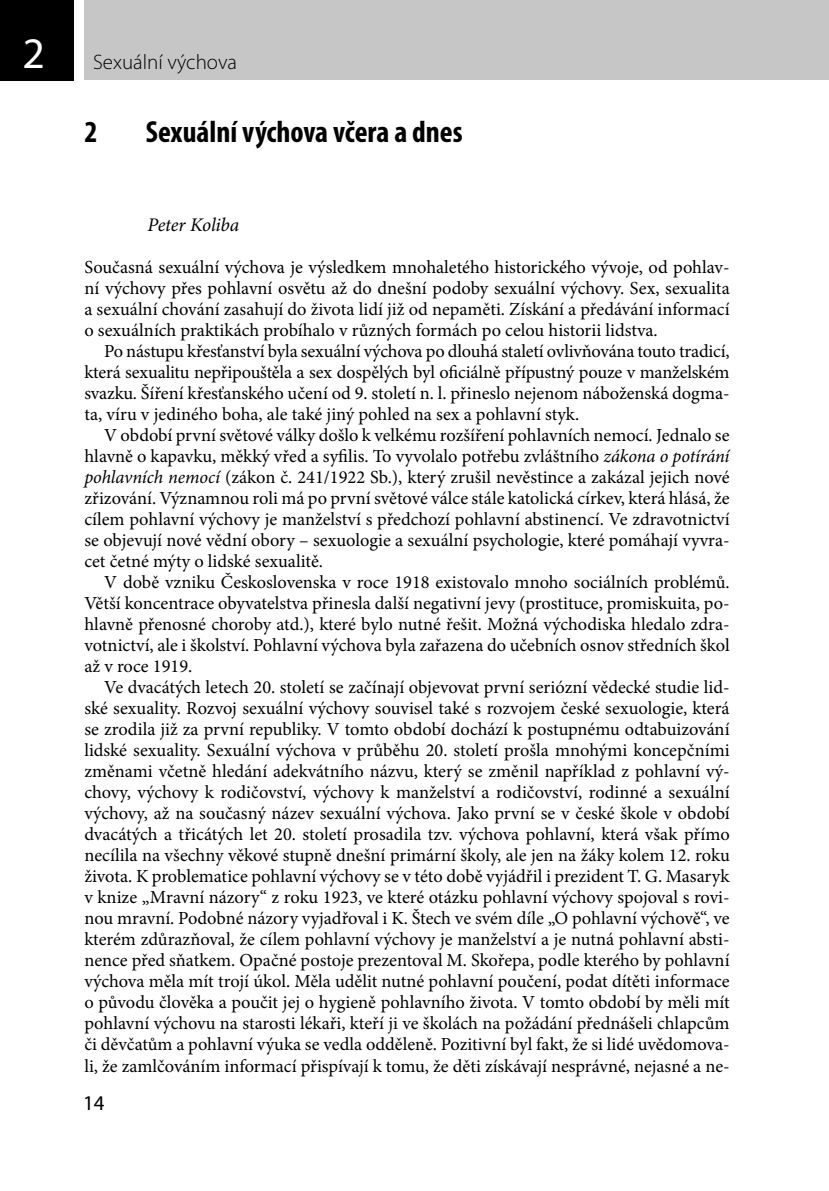
<style>
.page{position:relative;width:829px;height:1191px;background:#fff}
.page>*{position:absolute;margin:0;border:0;box-sizing:border-box;transform-origin:0 0}
.t1{font:700 condensed 30.62px "Myriad Pro";color:#000}
.t2{font:300 21px "Myriad Pro";color:#000}
.t3{font:21px "Myriad Pro";color:#000}
.t4{font:italic 19.25px "Minion Pro";letter-spacing:-.01em;color:#000}
.t5{font:18.38px/21px "Minion Pro";color:#000;text-align:justify}
.s1{font-weight:400;font-size:43.75px;color:#fff}
.s2{font-style:italic}
</style>
<div class="page">
<div style="left:84px;top:0;width:744px;height:79px;background:#c6c6c6"></div>
<div style="left:0;top:0;width:74px;height:81px;background:#000"></div>
<p class="t2" style="left:22px;top:51px;width:216px"><span class="s1">2</span> Sexuální výchova</p>
<h1 class="t1" style="left:84px;top:113px;width:15px">2</h1>
<h1 class="t1" style="left:146px;top:113px;width:318px">Sexuální výchova včera a dnes</h1>
<p class="t4" style="left:147px;top:212px;width:93px">Peter Koliba</p>
<p class="t5" style="left:84px;top:257px;width:646px">Současná sexuální výchova je výsledkem mnohaletého historického vývoje, od pohlav&shy;ní výchovy přes pohlavní osvětu až do dnešní podoby sexuální výchovy. Sex, sexualita a sexuální chování zasahují do života lidí již od nepaměti. Získání a předávání informací o sexuálních praktikách probíhalo v různých formách po celou historii lidstva.</p>
<p class="t5" style="left:84px;top:341px;width:646px;text-indent:20px">Po nástupu křesťanství byla sexuální výchova po dlouhá staletí ovlivňována touto tradicí, která sexualitu nepřipouštěla a sex dospělých byl oficiálně přípustný pouze v manželském svazku. Šíření křesťanského učení od 9. století n. l. přineslo nejenom náboženská dogma&shy;ta, víru v jediného boha, ale také jiný pohled na sex a pohlavní styk.</p>
<p class="t5" style="left:84px;top:425px;width:646px;text-indent:20px">V období první světové války došlo k velkému rozšíření pohlavních nemocí. Jednalo se hlavně o kapavku, měkký vřed a syfilis. To vyvolalo potřebu zvláštního <span class="s2">zákona o potírání pohlavních nemocí</span> (zákon č. 241/1922 Sb.), který zrušil nevěstince a zakázal jejich nové zřizování. Významnou roli má po první světové válce stále katolická církev, která hlásá, že cílem pohlavní výchovy je manželství s předchozí pohlavní abstinencí. Ve zdravotnictví se objevují nové vědní obory – sexuologie a sexuální psychologie, které pomáhají vyvra&shy;cet četné mýty o lidské sexualitě.</p>
<p class="t5" style="left:84px;top:572px;width:646px;text-indent:20px">V době vzniku Československa v roce 1918 existovalo mnoho sociálních problémů.<br>Větší koncentrace obyvatelstva přinesla další negativní jevy (prostituce, promiskuita, po&shy;hlavně přenosné choroby atd.), které bylo nutné řešit. Možná východiska hledalo zdra&shy;votnictví, ale i školství. Pohlavní výchova byla zařazena do učebních osnov středních škol až v roce 1919.</p>
<p class="t5" style="left:84px;top:677px;width:646px;text-indent:20px">Ve dvacátých letech 20. století se začínají objevovat první seriózní vědecké studie lid&shy;ské sexuality. Rozvoj sexuální výchovy souvisel také s rozvojem české sexuologie, která se zrodila již za první republiky. V tomto období dochází k postupnému odtabuizování lidské sexuality. Sexuální výchova v průběhu 20. století prošla mnohými koncepčními změnami včetně hledání adekvátního názvu, který se změnil například z pohlavní vý&shy;chovy, výchovy k rodičovství, výchovy k manželství a rodičovství, rodinné a sexuální výchovy, až na současný název sexuální výchova. Jako první se v české škole v období dvacátých a třicátých let 20. století prosadila tzv. výchova pohlavní, která však přímo necílila na všechny věkové stupně dnešní primární školy, ale jen na žáky kolem 12. roku života. K problematice pohlavní výchovy se v této době vyjádřil i prezident T. G. Masaryk v knize „Mravní názory“ z roku 1923, ve které otázku pohlavní výchovy spojoval s rovi&shy;nou mravní. Podobné názory vyjadřoval i K. Štech ve svém díle „O pohlavní výchově“, ve kterém zdůrazňoval, že cílem pohlavní výchovy je manželství a je nutná pohlavní absti&shy;nence před sňatkem. Opačné postoje prezentoval M. Skořepa, podle kterého by pohlavní výchova měla mít trojí úkol. Měla udělit nutné pohlavní poučení, podat dítěti informace o původu člověka a poučit jej o hygieně pohlavního života. V tomto období by měli mít pohlavní výchovu na starosti lékaři, kteří ji ve školách na požádání přednášeli chlapcům či děvčatům a pohlavní výuka se vedla odděleně. Pozitivní byl fakt, že si lidé uvědomova&shy;li, že zamlčováním informací přispívají k tomu, že děti získávají nesprávné, nejasné a ne-</p>
<p class="t3" style="left:83px;top:1090px;width:23px">14</p>
</div>
